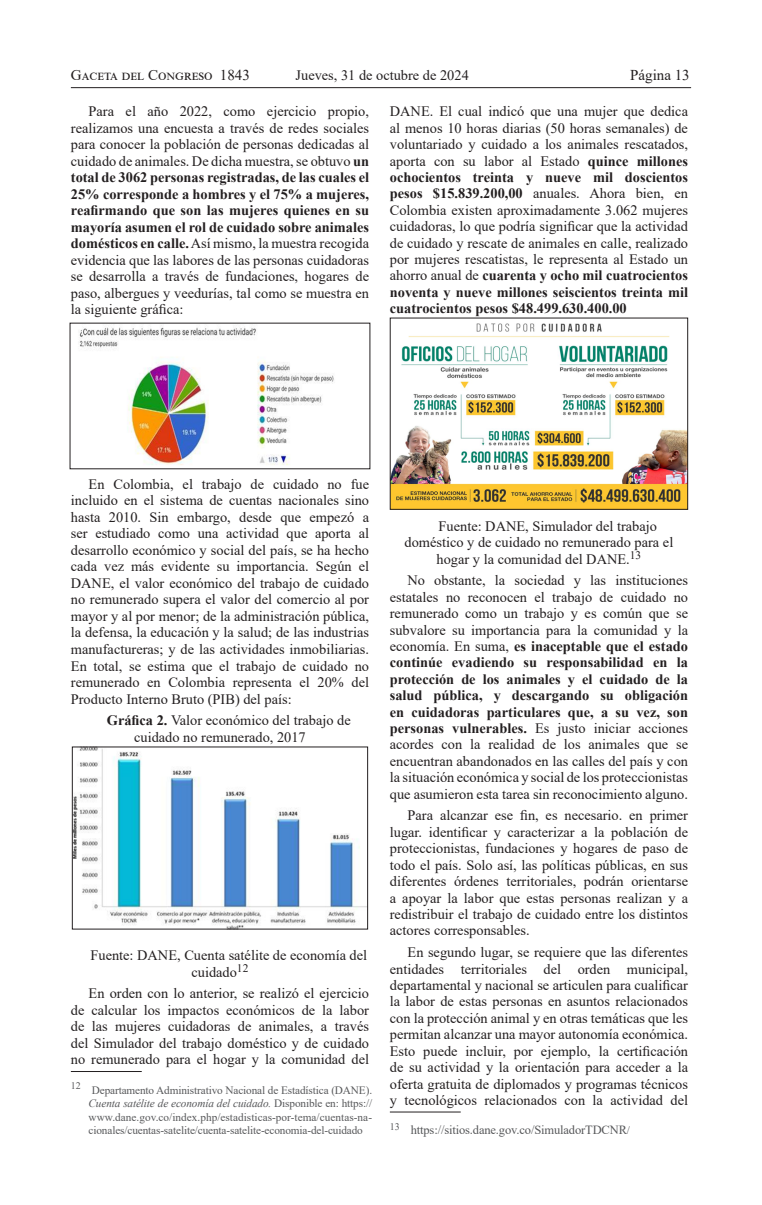
<style>
.page{position:relative;width:762px;height:1205px;background:#fff}
.page>*{position:absolute;margin:0;border:0;box-sizing:border-box;transform-origin:0 0}
.t1{font:15px "Times New Roman";color:#231f20}
.Párrafos{font:14.38px/16.4px "Times New Roman";color:#231f20;text-align:justify}
.Pies_de_páginas{font:12.5px "Times New Roman";letter-spacing:-.01em;color:#57585a}
.Pies_de_páginas-2{font:11.25px/13.5px "Times New Roman";letter-spacing:-.01em;color:#57585a;text-align:justify}
.s1{font-weight:700}
.s2{font-style:italic}
.s3{font-size:11.25px}
</style>
<div class="page">
<hr style="left:71px;top:87px;width:620px;height:1px;background:#231f20">
<img style="left:79px;top:325px;width:255px;height:140px">
<img style="left:74px;top:749px;width:292px;height:178px">
<div style="left:72px;top:747px;width:296px;height:182px;border:1px solid #231f20"></div>
<hr style="left:71px;top:1071px;width:71px;height:1px;background:#231f20">
<img style="left:392px;top:323px;width:294px;height:184px">
<hr style="left:390px;top:1111px;width:71px;height:1px;background:#231f20">
<p class="t1" style="left:71px;top:65px;width:180px">Gaceta del Congreso 1843</p>
<p class="Párrafos" style="left:295px;top:67px;width:175px">Jueves, 31 de octubre de 2024</p>
<p class="t1" style="left:630px;top:65px;width:61px">Página 13</p>
<p class="Párrafos" style="left:71px;top:103px;width:300px;text-indent:18px">Para el año 2022, como ejercicio propio, realizamos una encuesta a través de redes sociales para conocer la población de personas dedicadas al cuidado de animales. De dicha muestra, se obtuvo <span class="s1">un total de 3062 personas registradas, de las cuales el 25% corresponde a hombres y el 75% a mujeres, reafirmando que son las mujeres quienes en su mayoría asumen el rol de cuidado sobre animales domésticos en calle.</span> Así mismo, la muestra recogida evidencia que las labores de las personas cuidadoras se desarrolla a través de fundaciones, hogares de paso, albergues y veedurías, tal como se muestra en la siguiente gráfica:</p>
<p class="Párrafos" style="left:390px;top:103px;width:300px">DANE. El cual indicó que una mujer que dedica al menos 10 horas diarias (50 horas semanales) de voluntariado y cuidado a los animales rescatados, aporta con su labor al Estado <span class="s1">quince millones ochocientos treinta y nueve mil doscientos pesos $15.839.200,00</span> anuales. Ahora bien, en Colombia existen aproximadamente 3.062 mujeres cuidadoras, lo que podría significar que la actividad de cuidado y rescate de animales en calle, realizado por mujeres rescatistas, le representa al Estado un ahorro anual de <span class="s1">cuarenta y ocho mil cuatrocientos noventa y nueve millones seiscientos treinta mil cuatrocientos pesos $48.499.630.400.00</span></p>
<p class="Párrafos" style="left:71px;top:475px;width:300px;text-indent:18px">En Colombia, el trabajo de cuidado no fue incluido en el sistema de cuentas nacionales sino hasta 2010. Sin embargo, desde que empezó a ser estudiado como una actividad que aporta al desarrollo económico y social del país, se ha hecho cada vez más evidente su importancia. Según el DANE, el valor económico del trabajo de cuidado no remunerado supera el valor del comercio al por mayor y al por menor; de la administración pública, la defensa, la educación y la salud; de las industrias manufactureras; y de las actividades inmobiliarias.<br>En total, se estima que el trabajo de cuidado no remunerado en Colombia representa el 20% del Producto Interno Bruto (PIB) del país:</p>
<p class="Párrafos" style="left:134px;top:712px;width:218px;text-indent:-27px"><span class="s1">Gráfica 2.</span> Valor económico del trabajo de cuidado no remunerado, 2017</p>
<p class="Párrafos" style="left:191px;top:946px;width:177px;text-indent:-101px">Fuente: DANE, Cuenta satélite de economía del cuidado<sup>12</sup></p>
<p class="Párrafos" style="left:71px;top:985px;width:300px;text-indent:18px">En orden con lo anterior, se realizó el ejercicio de calcular los impactos económicos de la labor de las mujeres cuidadoras de animales, a través del Simulador del trabajo doméstico y de cuidado no remunerado para el hogar y la comunidad del</p>
<p class="Pies_de_páginas-2" style="left:89px;top:1082px;width:285px;text-indent:-18px"><sup>12</sup> Departamento Administrativo Nacional de Estadística (DANE).<br><span class="s2">Cuenta satélite de economía del cuidado.</span> Disponible en: https:// www.dane.gov.co/index.php/estadisticas-por-tema/cuentas-na&shy;cionales/cuentas-satelite/cuenta-satelite-economia-del-cuidado</p>
<p class="Párrafos" style="left:438px;top:517px;width:220px">Fuente: DANE, Simulador del trabajo</p>
<p class="Párrafos" style="left:405px;top:534px;width:270px">doméstico y de cuidado no remunerado para el</p>
<p class="Párrafos" style="left:436px;top:550px;width:206px">hogar y la comunidad del DANE.<sup>13</sup></p>
<p class="Párrafos" style="left:390px;top:572px;width:300px;text-indent:18px">No obstante, la sociedad y las instituciones estatales no reconocen el trabajo de cuidado no remunerado como un trabajo y es común que se subvalore su importancia para la comunidad y la economía. En suma, <span class="s1">es inaceptable que el estado continúe evadiendo su responsabilidad en la protección de los animales y el cuidado de la salud pública, y descargando su obligación en cuidadoras particulares que, a su vez, son personas vulnerables.</span> Es justo iniciar acciones acordes con la realidad de los animales que se encuentran abandonados en las calles del país y con la situación económica y social de los proteccionistas que asumieron esta tarea sin reconocimiento alguno.</p>
<p class="Párrafos" style="left:390px;top:807px;width:300px;text-indent:18px">Para alcanzar ese fin, es necesario. en primer lugar. identificar y caracterizar a la población de proteccionistas, fundaciones y hogares de paso de todo el país. Solo así, las políticas públicas, en sus diferentes órdenes territoriales, podrán orientarse a apoyar la labor que estas personas realizan y a redistribuir el trabajo de cuidado entre los distintos actores corresponsables.</p>
<p class="Párrafos" style="left:390px;top:943px;width:300px;text-indent:18px">En segundo lugar, se requiere que las diferentes entidades territoriales del orden municipal, departamental y nacional se articulen para cualificar la labor de estas personas en asuntos relacionados con la protección animal y en otras temáticas que les permitan alcanzar una mayor autonomía económica.<br>Esto puede incluir, por ejemplo, la certificación de su actividad y la orientación para acceder a la oferta gratuita de diplomados y programas técnicos y tecnológicos relacionados con la actividad del</p>
<p class="Pies_de_páginas" style="left:390px;top:1121px;width:242px"><sup>13</sup> https://sitios.dane.gov.co/SimuladorTDCNR<span class="s3">/</span></p>
</div>
